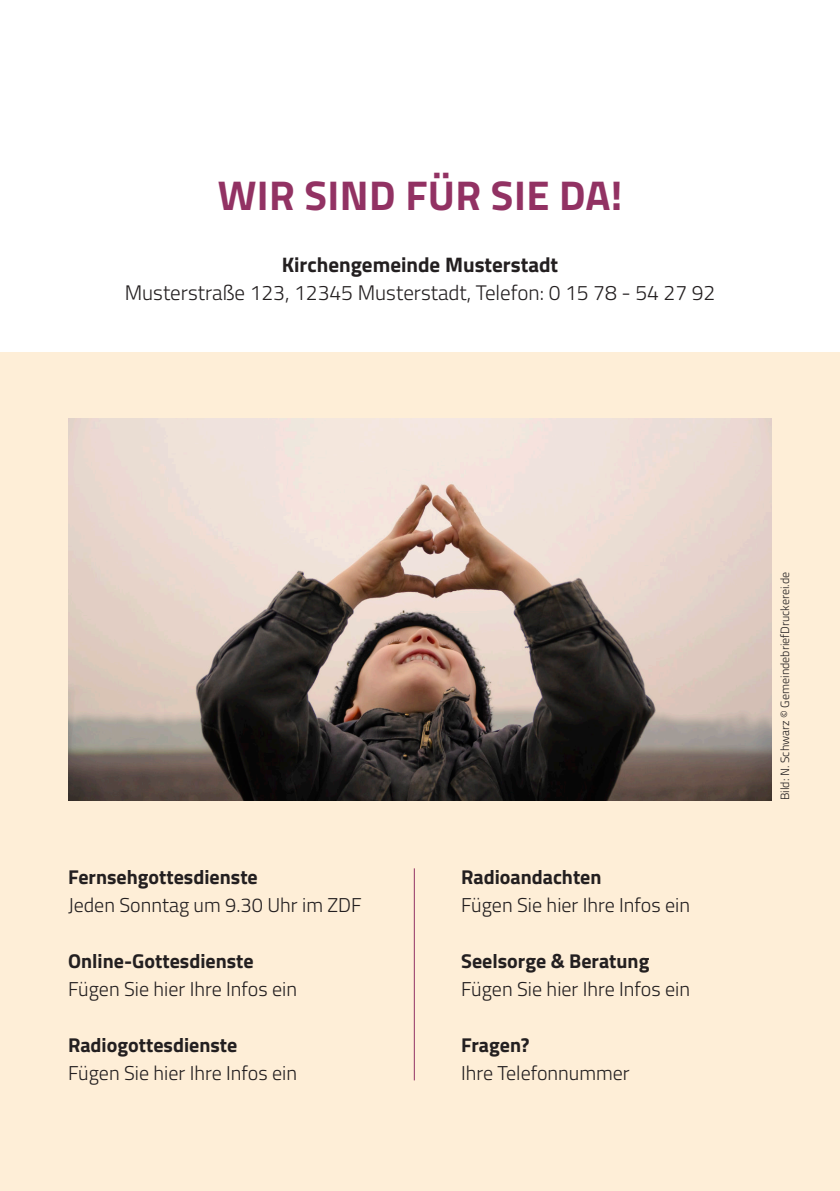
<style>
.page{position:relative;width:840px;height:1191px;background:#fff}
.page>*{position:absolute;margin:0;border:0;box-sizing:border-box;transform-origin:0 0}
.t1{font:700 41.6px "Titillium Web";letter-spacing:.01em;color:#923263}
.t2{font:300 21px "Titillium Web";color:#231f20}
.t3{font:700 21px "Titillium Web";color:#231f20}
.t4{font:300 20px "Titillium Web";color:#231f20}
.t5{font:700 20px "Titillium Web";color:#231f20}
.t6{font:300 12px "Titillium Web";color:#231f20}
</style>
<div class="page">
<div style="left:0;top:352px;width:839px;height:839px;background:#feeed7"></div>
<img style="left:68px;top:418px;width:703px;height:382px">
<hr style="left:413px;top:868px;width:1px;height:212px;background:#923263">
<h1 class="t1" style="left:217px;top:163px;width:406px">WIR SIND FÜR SIE DA!</h1>
<p class="t3" style="left:281px;top:248px;width:278px">Kirchengemeinde Musterstadt</p>
<p class="t2" style="left:125px;top:277px;width:591px">Musterstraße 123, 12345 Musterstadt, Telefon: 0 15 78 - 54 27 92</p>
<p class="t5" style="left:68px;top:862px;width:191px">Fernsehgottesdienste</p>
<p class="t4" style="left:68px;top:891px;width:295px">Jeden Sonntag um 9.30 Uhr im ZDF</p>
<p class="t5" style="left:68px;top:946px;width:187px">Online-Gottesdienste</p>
<p class="t4" style="left:68px;top:975px;width:230px">Fügen Sie hier Ihre Infos ein</p>
<p class="t5" style="left:68px;top:1030px;width:171px">Radiogottesdienste</p>
<p class="t4" style="left:68px;top:1059px;width:230px">Fügen Sie hier Ihre Infos ein</p>
<p class="t5" style="left:461px;top:862px;width:142px">Radioandachten</p>
<p class="t4" style="left:461px;top:891px;width:230px">Fügen Sie hier Ihre Infos ein</p>
<p class="t5" style="left:461px;top:946px;width:190px">Seelsorge &amp; Beratung</p>
<p class="t4" style="left:461px;top:975px;width:230px">Fügen Sie hier Ihre Infos ein</p>
<p class="t5" style="left:461px;top:1030px;width:70px">Fragen?</p>
<p class="t4" style="left:461px;top:1059px;width:170px">Ihre Telefonnummer</p>
<p class="t6" style="left:775px;top:800px;width:230px;rotate:-90deg">Bild: N. Schwarz © GemeindebriefDruckerei.de</p>
</div>
